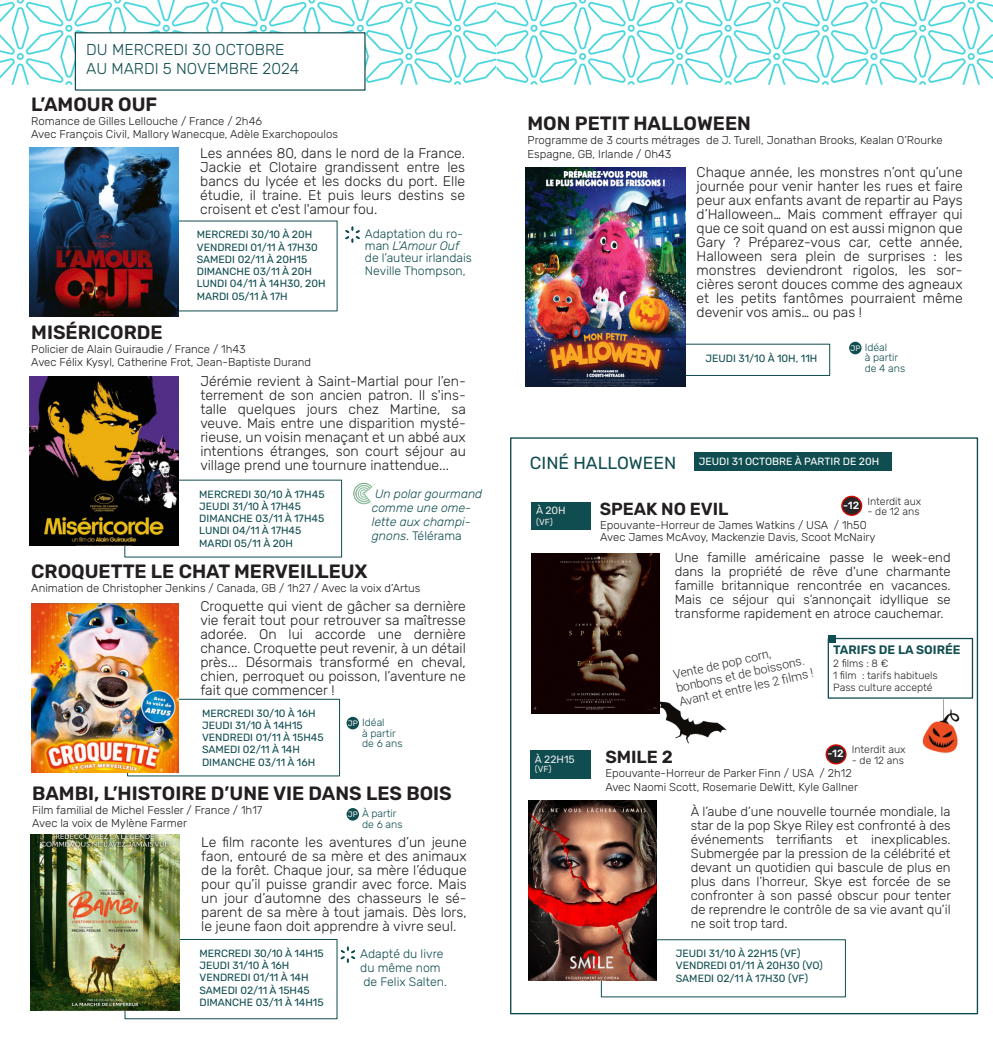
<style>
.page{position:relative;width:993px;height:1042px;background:#fff}
.page>*{position:absolute;margin:0;border:0;box-sizing:border-box;transform-origin:0 0}
.t1{font:600 19.25px "Rubik";color:#231f20}
.t2{font:600 17.5px "Rubik";color:#231f20}
.t3{font:17.5px "Rubik";color:#104d50}
.t4{font:300 15.75px/19.2px "Rubik";color:#104d50}
.t5{font:300 14px/14px "Rubik";color:#231f20;text-align:justify}
.t6{font:300 13.12px/14px "Rubik";color:#231f20;text-align:justify}
.t7{font:300 12.25px/12.2px "Rubik";color:#104d50}
.t8{font:300 12.25px/14px "Roboto";color:#282627}
.t9{font:italic 300 12.25px/14px "Rubik";color:#104d50}
.t10{font:600 12.25px "Rubik";color:#104d50}
.t11{font:300 11.38px/13.1px "Rubik";color:#231f20}
.t12{font:10.5px/12.2px "Rubik";color:#104d50}
.t13{font:300 10.5px/12.2px "Rubik";color:#282627}
.t14{font:300 10.5px/10.5px "Rubik";color:#104d50}
.t15{font:10.5px "Rubik";color:#fff}
.t16{font:10.5px "Rubik";color:#e7e8e9}
.t17{font:500 10.5px "Rubik";color:#fff}
.t18{font:8.75px "Rubik";color:#e7e8e9}
.t19{font:7.88px "Rubik";color:#e7e8e9}
.s1{font-style:italic}
.s2{font-style:normal}
</style>
<div class="page">
<div style="left:848px;top:342px;width:13px;height:12px;background:#104d50;border-radius:50%"></div>
<div style="left:346px;top:717px;width:13px;height:12px;background:#104d50;border-radius:50%"></div>
<div style="left:346px;top:808px;width:13px;height:12px;background:#104d50;border-radius:50%"></div>
<img style="left:354px;top:483px;width:19px;height:21px">
<svg style="left:685px;top:343px;width:145px;height:33px"></svg>
<img style="left:525px;top:167px;width:160px;height:219px">
<svg style="left:126px;top:698px;width:214px;height:79px"></svg>
<img style="left:31px;top:603px;width:147px;height:169px">
<svg style="left:124px;top:938px;width:232px;height:81px"></svg>
<img style="left:31px;top:834px;width:148px;height:176px">
<img style="left:30px;top:377px;width:148px;height:168px">
<svg style="left:178px;top:220px;width:182px;height:92px"></svg>
<img style="left:30px;top:148px;width:148px;height:168px">
<img style="left:0;top:0;width:992px;height:84px">
<div style="left:75px;top:32px;width:290px;height:59px;background:#fff;border:1px solid #104d50"></div>
<div style="left:510px;top:437px;width:467px;height:577px;background:#fff;border:1px solid #104d50"></div>
<svg style="left:599px;top:938px;width:247px;height:60px"></svg>
<img style="left:528px;top:801px;width:128px;height:179px">
<div style="left:828px;top:634px;width:7px;height:8px;background:#104d50"></div>
<svg style="left:827px;top:637px;width:146px;height:62px"></svg>
<div style="left:693px;top:453px;width:198px;height:18px;background:#104d50"></div>
<div style="left:531px;top:502px;width:59px;height:27px;background:#104d50"></div>
<img style="left:922px;top:699px;width:38px;height:54px">
<img style="left:659px;top:696px;width:68px;height:48px">
<img style="left:531px;top:553px;width:128px;height:161px">
<div style="left:529px;top:750px;width:61px;height:28px;background:#104d50"></div>
<svg style="left:840px;top:496px;width:22px;height:20px"></svg>
<div style="left:825px;top:744px;width:21px;height:20px;background:#282627;border:1px solid #db0900;border-radius:50%"></div>
<p class="t4" style="left:86px;top:40px;width:214px">DU MERCREDI 30 OCTOBRE<br>AU MARDI 5 NOVEMBRE 2024</p>
<h1 class="t1" style="left:31px;top:93px;width:127px">L’AMOUR OUF</h1>
<p class="t11" style="left:31px;top:114px;width:308px">Romance de Gilles Lellouche / France / 2h46<br>Avec François Civil, Mallory Wanecque, Adèle Exarchopoulos</p>
<p class="t5" style="left:200px;top:146px;width:266px">Les années 80, dans le nord de la France.<br>Jackie et Clotaire grandissent entre les bancs du lycée et les docks du port. Elle étudie, il traine. Et puis leurs destins se croisent et c'est l'amour fou.</p>
<p class="t12" style="left:197px;top:229px;width:130px">MERCREDI 30/10 À 20H<br>VENDREDI 01/11 À 17H30<br>SAMEDI 02/11 À 20H15<br>DIMANCHE 03/11 À 20H<br>LUNDI 04/11 À 14H30, 20H<br>MARDI 05/11 À 17H</p>
<h1 class="t1" style="left:31px;top:321px;width:133px">MISÉRICORDE</h1>
<p class="t11" style="left:31px;top:342px;width:281px">Policier de Alain Guiraudie / France / 1h43<br>Avec Félix Kysyl, Catherine Frot, Jean-Baptiste Durand</p>
<p class="t7" style="left:365px;top:228px;width:108px">Adaptation du ro&shy;man <span class="s1">L’Amour Ouf </span>de l’auteur irlandais<br>Neville Thompson,</p>
<p class="t5" style="left:200px;top:374px;width:267px">Jérémie revient à Saint-Martial pour l’en&shy;terrement de son ancien patron. Il s'ins&shy;talle quelques jours chez Martine, sa veuve. Mais entre une disparition mysté&shy;rieuse, un voisin menaçant et un abbé aux intentions étranges, son court séjour au village prend une tournure inattendue...</p>
<p class="t12" style="left:199px;top:488px;width:127px">MERCREDI 30/10 À 17H45<br>JEUDI 31/10 À 17H45<br>DIMANCHE 03/11 À 17H45<br>LUNDI 04/11 À 17H45<br>MARDI 05/11 À 20H</p>
<p class="t9" style="left:372px;top:487px;width:112px">Un polar gourmand comme une ome&shy;lette aux champi&shy;gnons<span class="s2">. Télérama</span></p>
<h1 class="t1" style="left:31px;top:560px;width:338px">CROQUETTE LE CHAT MERVEILLEUX</h1>
<p class="t11" style="left:31px;top:581px;width:390px">Animation de Christopher Jenkins / Canada, GB / 1h27 / Avec la voix d’Artus</p>
<p class="t5" style="left:200px;top:599px;width:267px">Croquette qui vient de gâcher sa dernière vie ferait tout pour retrouver sa maîtresse adorée. On lui accorde une dernière chance. Croquette peut revenir, à un détail près... Désormais transformé en cheval, chien, perroquet ou poisson, l’aventure ne fait que commencer !</p>
<p class="t12" style="left:202px;top:707px;width:123px">MERCREDI 30/10 À 16H<br>JEUDI 31/10 À 14H15<br>VENDREDI 01/11 À 15H45<br>SAMEDI 02/11 À 14H<br>DIMANCHE 03/11 À 16H</p>
<p class="t14" style="left:362px;top:717px;width:42px">Idéal<br>à partir de 6 ans</p>
<p class="t19" style="left:348px;top:718px;width:12px">JP</p>
<h1 class="t1" style="left:32px;top:782px;width:421px">BAMBI, L’HISTOIRE D’UNE VIE DANS LES BOIS</h1>
<p class="t11" style="left:32px;top:803px;width:232px">Film familial de Michel Fessler / France / 1h17<br>Avec la voix de Mylène Farmer</p>
<p class="t14" style="left:362px;top:808px;width:42px">À partir de 6 ans</p>
<p class="t19" style="left:348px;top:809px;width:12px">JP</p>
<p class="t5" style="left:201px;top:835px;width:267px">Le film raconte les aventures d’un jeune faon, entouré de sa mère et des animaux de la forêt. Chaque jour, sa mère l’éduque pour qu’il puisse grandir avec force. Mais un jour d’automne des chasseurs le sé&shy;parent de sa mère à tout jamais. Dès lors, le jeune faon doit apprendre à vivre seul.</p>
<p class="t12" style="left:199px;top:947px;width:126px">MERCREDI 30/10 À 14H15<br>JEUDI 31/10 À 16H<br>VENDREDI 01/11 À 14H<br>SAMEDI 02/11 À 15H45<br>DIMANCHE 03/11 À 14H15</p>
<p class="t7" style="left:360px;top:947px;width:88px;line-height:14px">Adapté du livre du même nom de Felix Salten.</p>
<h1 class="t1" style="left:527px;top:112px;width:225px">MON PETIT HALLOWEEN</h1>
<p class="t11" style="left:527px;top:133px;width:416px;line-height:14px">Programme de 3 courts métrages de J. Turell, Jonathan Brooks, Kealan O’Rourke<br>Espagne, GB, Irlande / 0h43</p>
<p class="t5" style="left:696px;top:166px;width:267px">Chaque année, les monstres n’ont qu’une journée pour venir hanter les rues et faire peur aux enfants avant de repartir au Pays d’Halloween… Mais comment effrayer qui que ce soit quand on est aussi mignon que Gary ? Préparez-vous car, cette année, Halloween sera plein de surprises : les monstres deviendront rigolos, les sor&shy;cières seront douces comme des agneaux et les petits fantômes pourraient même devenir vos amis… ou pas !</p>
<p class="t12" style="left:705px;top:352px;width:113px">JEUDI 31/10 À 10H, 11H</p>
<p class="t14" style="left:864px;top:342px;width:42px">Idéal<br>à partir de 4 ans</p>
<p class="t19" style="left:850px;top:343px;width:12px">JP</p>
<p class="t3" style="left:529px;top:452px;width:148px">CINÉ HALLOWEEN</p>
<p class="t15" style="left:698px;top:455px;width:182px">JEUDI 31 OCTOBRE À PARTIR DE 20H</p>
<p class="t13" style="left:867px;top:495px;width:55px">Interdit aux</p>
<p class="t13" style="left:867px;top:505px;width:54px">- de 12 ans</p>
<p class="t17" style="left:843px;top:499px;width:18px">-12</p>
<p class="t16" style="left:536px;top:504px;width:31px">À 20H</p>
<p class="t2" style="left:599px;top:499px;width:130px">SPEAK NO EVIL</p>
<p class="t18" style="left:536px;top:516px;width:18px">(VF)</p>
<p class="t11" style="left:600px;top:519px;width:277px;line-height:12.2px">Epouvante-Horreur de James Watkins / USA / 1h50<br>Avec James McAvoy, Mackenzie Davis, Scoot McNairy</p>
<p class="t6" style="left:674px;top:551px;width:277px">Une famille américaine passe le week-end dans la propriété de rêve d'une charmante famille britannique rencontrée en vacances.<br>Mais ce séjour qui s’annonçait idyllique se transforme rapidement en atroce cauchemar.</p>
<p class="t16" style="left:534px;top:753px;width:41px">À 22H15</p>
<p class="t18" style="left:534px;top:763px;width:18px">(VF)</p>
<p class="t8" style="left:672px;top:668px;width:139px;rotate:-12deg">Vente de pop corn, bonbons et de boissons.<br>Avant et entre les 2 fi lms !</p>
<p class="t10" style="left:833px;top:643px;width:129px">TARIFS DE LA SOIRÉE</p>
<p class="t13" style="left:833px;top:657px;width:106px">2films:8€<br>1 film : tarifs habituels<br>Pass culture accepté</p>
<p class="t13" style="left:851px;top:743px;width:55px">Interdit aux</p>
<p class="t13" style="left:851px;top:754px;width:54px">- de 12 ans</p>
<p class="t17" style="left:827px;top:747px;width:18px">-12</p>
<p class="t2" style="left:605px;top:747px;width:69px">SMILE 2</p>
<p class="t11" style="left:605px;top:766px;width:254px;line-height:14px">Epouvante-Horreur de Parker Finn / USA / 2h12<br>Avec Naomi Scott, Rosemarie DeWitt, Kyle Gallner</p>
<p class="t6" style="left:690px;top:804px;width:261px">À l’aube d’une nouvelle tournée mondiale, la star de la pop Skye Riley est confronté à des événements terrifiants et inexplicables.<br>Submergée par la pression de la célébrité et devant un quotidien qui bascule de plus en plus dans l’horreur, Skye est forcée de se confronter à son passé obscur pour tenter de reprendre le contrôle de sa vie avant qu’il ne soit trop tard.</p>
<p class="t12" style="left:675px;top:947px;width:148px">JEUDI 31/10 À 22H15 (VF)<br>VENDREDI 01/11 À 20H30 (VO)<br>SAMEDI 02/11 À 17H30 (VF)</p>
</div>
